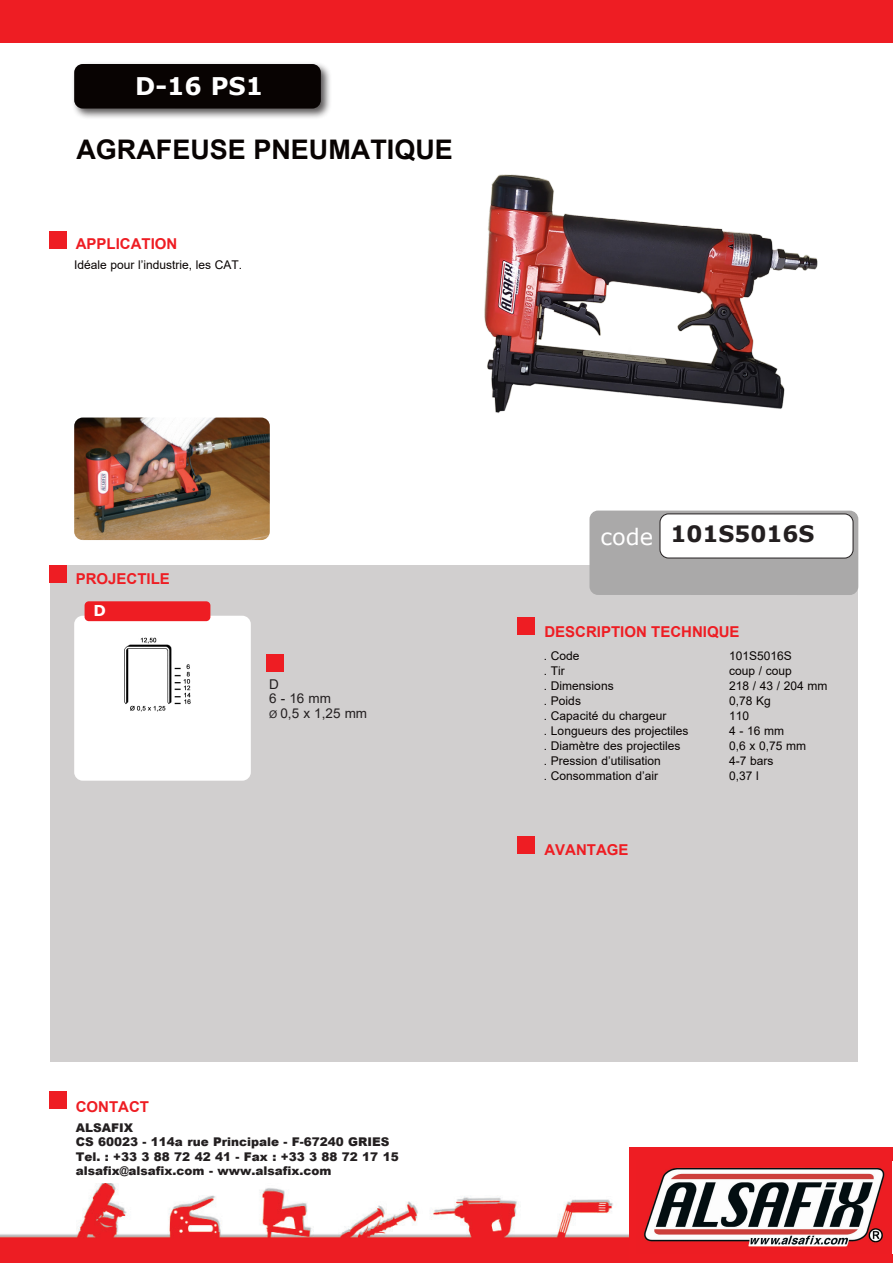
<style>
.page{position:relative;width:893px;height:1263px;background:#fff}
.page>*{position:absolute;margin:0;border:0;box-sizing:border-box;transform-origin:0 0}
.t1{font:700 27px "Arial";color:#080302}
.t2{font:700 24.3px "Verdana";color:#fff}
.t3{font:700 22.5px "Verdana";color:#231f20}
.t4{font:22.5px "Verdana";color:#fff}
.t5{font:700 15px "Arial";color:#ee1d23}
.t6{font:700 15px "Verdana";color:#fff}
.t7{font:13.5px "Arial";color:#231f20}
.t8{font:12px "Arial";color:#080302}
.t9{font:900 12px/14.4px "Arial";color:#231f20}
.s1{font-size:10.5px}
</style>
<div class="page">
<img style="left:445px;top:174px;width:414px;height:414px">
<div style="left:50px;top:566px;width:808px;height:496px;background:#d1cfcf"></div>
<div style="left:74px;top:616px;width:177px;height:165px;background:#fff;border-radius:9px"></div>
<img style="left:124px;top:637px;width:67px;height:75px">
<div style="left:1px;top:0;width:892px;height:43px;background:#ee1d23"></div>
<img style="left:0;top:1183px;width:629px;height:80px">
<div style="left:629px;top:1148px;width:264px;height:115px;background:#ee1d23"></div>
<img style="left:643px;top:1167px;width:242px;height:80px">
<div style="left:71px;top:61px;width:262px;height:59px;background:#231f20;opacity:.75"></div>
<div style="left:74px;top:64px;width:247px;height:45px;background:#080302;border-radius:9px"></div>
<div style="left:85px;top:601px;width:125px;height:20px;background:#ee1d23;border-radius:4px"></div>
<img style="left:74px;top:417px;width:196px;height:123px">
<div style="left:589px;top:510px;width:269px;height:85px;background:#aaa9a9;border-radius:9px"></div>
<div style="left:660px;top:514px;width:193px;height:44px;background:#fff;border-radius:9px"></div>
<div style="left:660px;top:513px;width:193px;height:45px;border:1px solid #231f20;border-radius:9px"></div>
<div style="left:50px;top:232px;width:17px;height:17px;background:#ee1d23"></div>
<div style="left:267px;top:654px;width:17px;height:17px;background:#ee1d23"></div>
<div style="left:517px;top:618px;width:17px;height:17px;background:#ee1d23"></div>
<div style="left:50px;top:565px;width:17px;height:17px;background:#ee1d23"></div>
<div style="left:517px;top:837px;width:17px;height:17px;background:#ee1d23"></div>
<div style="left:50px;top:1092px;width:17px;height:17px;background:#ee1d23"></div>
<p class="t2" style="left:135px;top:68px;width:130px">D-16 PS1</p>
<p class="t1" style="left:76px;top:130px;width:378px">AGRAFEUSE PNEUMATIQUE</p>
<p class="t5" style="left:76px;top:233px;width:103px">APPLICATION</p>
<p class="t8" style="left:74px;top:257px;width:170px">Idéale pour l’industrie, les CAT.</p>
<p class="t5" style="left:76px;top:568px;width:96px">PROJECTILE</p>
<p class="t6" style="left:94px;top:600px;width:14px">D</p>
<p class="t7" style="left:269px;top:675px;width:11px">D</p>
<p class="t7" style="left:269px;top:688px;width:63px">6 - 16 mm</p>
<p class="t7" style="left:269px;top:703px;width:100px"><span class="s1">Ø</span> 0,5 x 1,25 mm</p>
<p class="t5" style="left:76px;top:1096px;width:75px">CONTACT</p>
<p class="t9" style="left:76px;top:1120px;width:315px">ALSAFIX<br>CS 60023 - 114a rue Principale - F-67240 GRIES</p>
<p class="t9" style="left:76px;top:1149px;width:325px">Tel. : +33 3 88 72 42 41 - Fax : +33 3 88 72 17 15 alsafix@alsafix.com - www.alsafix.com</p>
<p class="t4" style="left:600px;top:521px;width:54px">code</p>
<p class="t3" style="left:670px;top:518px;width:145px">101S5016S</p>
<p class="t5" style="left:544px;top:621px;width:197px">DESCRIPTION TECHNIQUE</p>
<p class="t8" style="left:544px;top:648px;width:37px">. Code</p>
<p class="t8" style="left:729px;top:648px;width:64px">101S5016S</p>
<p class="t8" style="left:544px;top:663px;width:22px">. Tir</p>
<p class="t8" style="left:729px;top:663px;width:64px">coup / coup</p>
<p class="t8" style="left:544px;top:678px;width:71px">. Dimensions</p>
<p class="t8" style="left:729px;top:678px;width:100px">218 / 43 / 204 mm</p>
<p class="t8" style="left:544px;top:693px;width:39px">. Poids</p>
<p class="t8" style="left:729px;top:693px;width:43px">0,78 Kg</p>
<p class="t8" style="left:544px;top:708px;width:124px">. Capacité du chargeur</p>
<p class="t8" style="left:729px;top:708px;width:22px">110</p>
<p class="t8" style="left:544px;top:723px;width:146px">. Longueurs des projectiles</p>
<p class="t8" style="left:729px;top:723px;width:57px">4 - 16 mm</p>
<p class="t8" style="left:544px;top:738px;width:138px">. Diamètre des projectiles</p>
<p class="t8" style="left:729px;top:738px;width:79px">0,6 x 0,75 mm</p>
<p class="t8" style="left:544px;top:753px;width:118px">. Pression d’utilisation</p>
<p class="t8" style="left:729px;top:753px;width:46px">4-7 bars</p>
<p class="t8" style="left:544px;top:768px;width:116px">. Consommation d’air</p>
<p class="t8" style="left:729px;top:768px;width:31px">0,37 l</p>
<p class="t5" style="left:544px;top:839px;width:86px">AVANTAGE</p>
</div>
